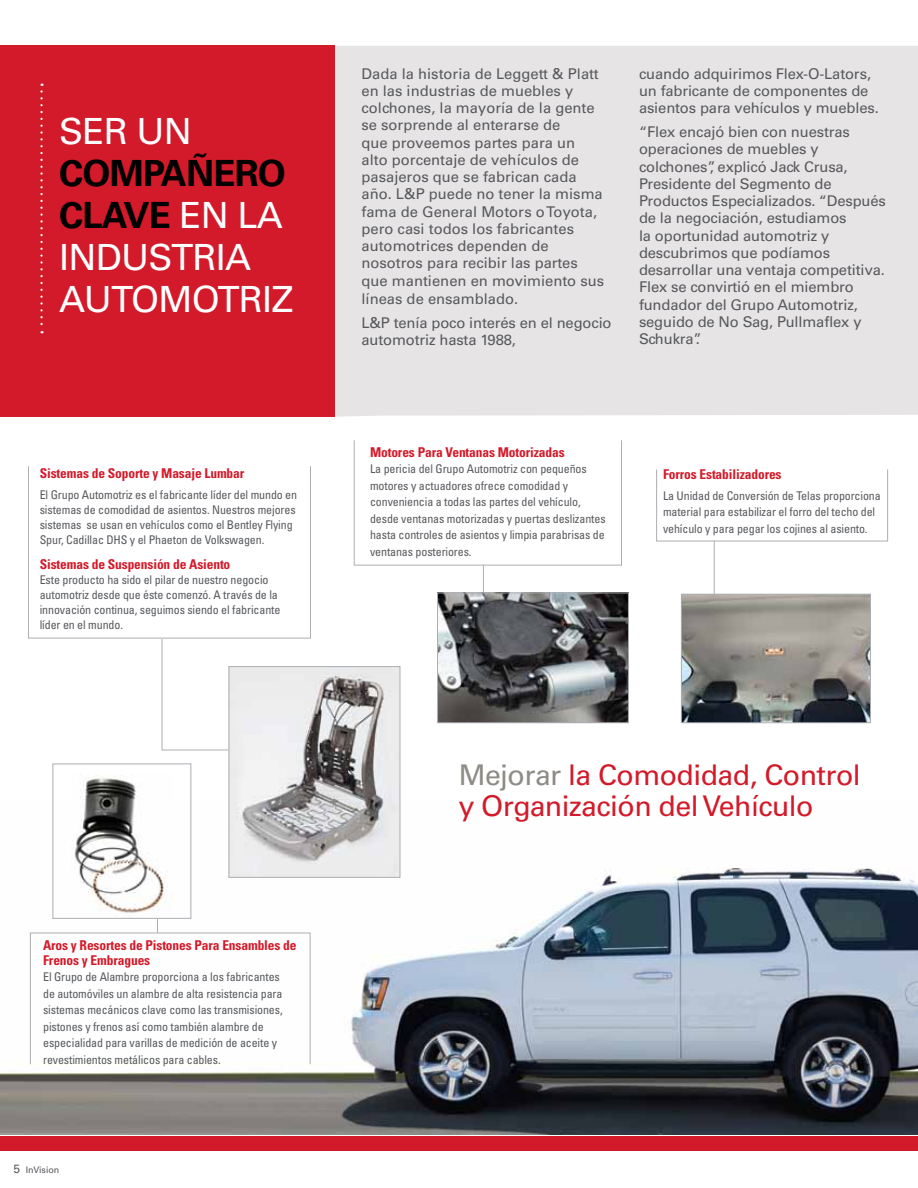
<style>
.page{position:relative;width:918px;height:1188px;background:#fff}
.page>*{position:absolute;margin:0;border:0;box-sizing:border-box;transform-origin:0 0}
.t1{font:36.15px/42px "Univers";letter-spacing:-.02em;color:#fff}
.t2{font:28.5px/31.5px "Univers";letter-spacing:-.02em;color:#d31a2a}
.t3{font:14.85px/17.2px "Univers";letter-spacing:-.01em;color:#57595d}
.t4{font:700 condensed 13.5px/15px "Univers";letter-spacing:-.01em;color:#d31a2a}
.t5{font:condensed 12px/16.5px "Univers";letter-spacing:-.01em;color:#57595d}
.t6{font:9px "Univers";letter-spacing:-.01em;color:#57595d}
.s1{font-weight:700;color:#000}
.s2{font-size:12px}
.s3{color:#8e8c86}
</style>
<div class="page">
<img style="left:0;top:801px;width:918px;height:334px">
<div style="left:334px;top:46px;width:584px;height:371px;background:#e7e4e5"></div>
<div style="left:0;top:46px;width:334px;height:371px;background:#d31a2a"></div>
<div style="left:0;top:1137px;width:918px;height:14px;background:#d31a2a"></div>
<div style="left:28px;top:466px;width:283px;height:172px;border:1px solid #abaeb2"></div>
<svg style="left:161px;top:638px;width:85px;height:113px"></svg>
<div style="left:30px;top:933px;width:280px;height:132px;border:1px solid #abaeb2"></div>
<svg style="left:157px;top:919px;width:1px;height:14px"></svg>
<div style="left:354px;top:440px;width:268px;height:126px;border:1px solid #abaeb2"></div>
<hr style="left:483px;top:565px;width:1px;height:31px;background:#abaeb2">
<div style="left:656px;top:469px;width:232px;height:72px;border:1px solid #abaeb2"></div>
<hr style="left:714px;top:541px;width:1px;height:55px;background:#abaeb2">
<img style="left:439px;top:594px;width:188px;height:127px">
<div style="left:437px;top:592px;width:192px;height:131px;border:1px solid #abaeb2"></div>
<img style="left:683px;top:596px;width:186px;height:125px">
<div style="left:681px;top:594px;width:190px;height:129px;border:1px solid #abaeb2"></div>
<img style="left:72px;top:774px;width:100px;height:143px">
<div style="left:53px;top:763px;width:138px;height:156px;border:1px solid #abaeb2"></div>
<img style="left:231px;top:668px;width:167px;height:208px">
<div style="left:229px;top:666px;width:171px;height:212px;border:1px solid #abaeb2"></div>
<svg style="left:40px;top:84px;width:3px;height:249px"></svg>
<h1 class="t1" style="left:59px;top:110px;width:134px">SER UN</h1>
<h1 class="t1" style="left:59px;top:152px;width:236px"><span class="s1">COMPAÑERO<br>CLAVE</span> EN LA<br>INDUSTRIA<br>AUTOMOTRIZ</h1>
<p class="t4" style="left:40px;top:465px;width:206px">Sistemas de Soporte y Masaje Lumbar</p>
<p class="t5" style="left:40px;top:487px;width:259px;line-height:15px">El Grupo Automotriz es el fabricante líder del mundo en sistemas de comodidad de asientos. Nuestros mejores sistemas se usan en vehículos como el Bentley Flying Spur, Cadillac DHS y el Phaeton de Volkswagen.</p>
<p class="t4" style="left:40px;top:557px;width:192px">Sistemas de Suspensión de Asiento</p>
<p class="t5" style="left:40px;top:572px;width:242px;line-height:15px">Este producto ha sido el pilar de nuestro negocio automotriz desde que éste comenzó. A través de la innovación continua, seguimos siendo el fabricante líder en el mundo.</p>
<p class="t4" style="left:43px;top:937px;width:255px">Aros y Resortes de Pistones Para Ensambles de<br>Frenos y Embragues</p>
<p class="t5" style="left:43px;top:969px;width:241px">El Grupo de Alambre proporciona a los fabricantes de automóviles un alambre de alta resistencia para sistemas mecánicos clave como las transmisiones, pistones y frenos así como también alambre de especialidad para varillas de medición de aceite y revestimientos metálicos para cables.</p>
<p class="t6" style="left:14px;top:1165px;width:47px"><span class="s2">5</span> InVision</p>
<p class="t3" style="left:361px;top:65px;width:244px">Dada la historia de Leggett &amp; Platt en las industrias de muebles y colchones, la mayoría de la gente se sorprende al enterarse de<br>que proveemos partes para un alto porcentaje de vehículos de pasajeros que se fabrican cada año. L&amp;P puede no tener la misma fama de General Motors o Toyota, pero casi todos los fabricantes automotrices dependen de nosotros para recibir las partes que mantienen en movimiento sus líneas de ensamblado.</p>
<p class="t3" style="left:361px;top:314px;width:252px">L&amp;P tenía poco interés en el negocio automotriz hasta 1988,</p>
<p class="t3" style="left:639px;top:65px;width:241px">cuando adquirimos Flex-O-Lators, un fabricante de componentes de asientos para vehículos y muebles.</p>
<p class="t3" style="left:639px;top:123px;width:248px">“Flex encajó bien con nuestras operaciones de muebles y colchones”, explicó Jack Crusa,<br>Presidente del Segmento de<br>Productos Especializados. “Después de la negociación, estudiamos<br>la oportunidad automotriz y descubrimos que podíamos desarrollar una ventaja competitiva.<br>Flex se convirtió en el miembro fundador del Grupo Automotriz, seguido de No Sag, Pullmaflex y<br>Schukra”.</p>
<p class="t4" style="left:370px;top:444px;width:196px">Motores Para Ventanas Motorizadas</p>
<p class="t5" style="left:370px;top:460px;width:237px">La pericia del Grupo Automotriz con pequeños motores y actuadores ofrece comodidad y conveniencia a todas las partes del vehículo, desde ventanas motorizadas y puertas deslizantes hasta controles de asientos y limpia parabrisas de ventanas posteriores.</p>
<p class="t4" style="left:663px;top:466px;width:120px">Forros Estabilizadores</p>
<p class="t5" style="left:663px;top:487px;width:219px">La Unidad de Conversión de Telas proporciona material para estabilizar el forro del techo del vehículo y para pegar los cojines al asiento.</p>
<h2 class="t2" style="left:459px;top:759px;width:404px"><span class="s3">Mejorar</span> la Comodidad, Control y Organización del Vehículo</h2>
</div>
